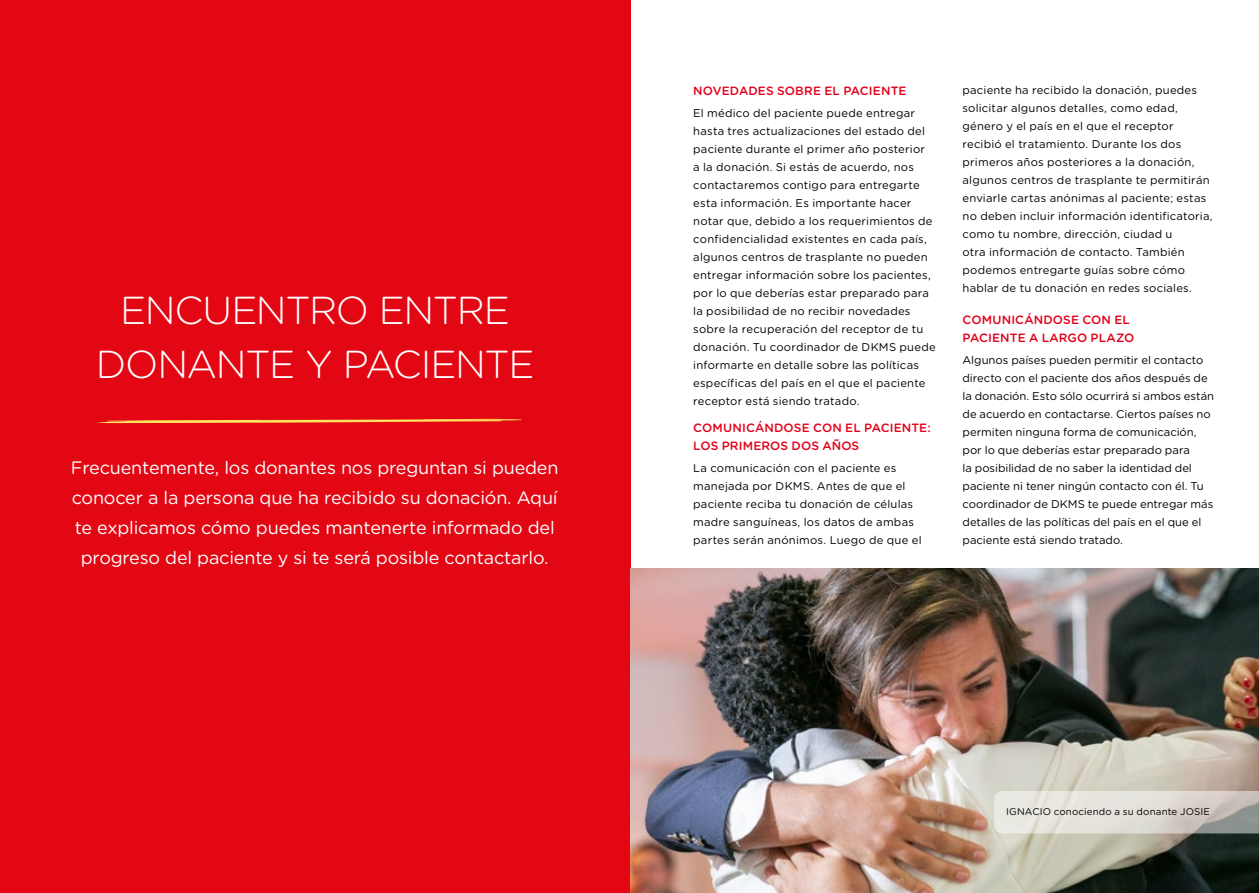
<style>
.page{position:relative;width:1259px;height:893px;background:#fff}
.page>*{position:absolute;margin:0;border:0;box-sizing:border-box;transform-origin:0 0}
.t1{font:300 39px/54px "Gotham Rounded";letter-spacing:-.035em;color:#fff;text-align:center}
.t2{font:18px/30px "Gotham Rounded";letter-spacing:-.01em;color:#fff;text-align:center}
.t3{font:500 12px/18px "Gotham Rounded";letter-spacing:.01em;color:#e2001a}
.t4{font:11.25px/18px "Gotham Rounded";letter-spacing:.015em;color:#000}
.t5{font:9.75px "Gotham Rounded";letter-spacing:.015em;color:#000}
</style>
<div class="page">
<div style="left:0;top:0;width:630px;height:893px;background:#e30613"></div>
<img style="left:630px;top:569px;width:629px;height:324px">
<svg style="left:994px;top:791px;width:265px;height:42px"></svg>
<svg style="left:97px;top:419px;width:425px;height:4px"></svg>
<h1 class="t1" style="left:96px;top:281px;width:440px">ENCUENTRO ENTRE<br>DONANTE Y PACIENTE</h1>
<h2 class="t2" style="left:71px;top:452px;width:489px">Frecuentemente, los donantes nos preguntan si pueden conocer a la persona que ha recibido su donación. Aquí te explicamos cómo puedes mantenerte informado del progreso del paciente y si te será posible contactarlo.</h2>
<p class="t3" style="left:693px;top:81px;width:215px">NOVEDADES SOBRE EL PACIENTE</p>
<p class="t4" style="left:693px;top:103px;width:244px">El médico del paciente puede entregar hasta tres actualizaciones del estado del paciente durante el primer año posterior<br>a la donación. Si estás de acuerdo, nos contactaremos contigo para entregarte esta información. Es importante hacer notar que, debido a los requerimientos de confidencialidad existentes en cada país, algunos centros de trasplante no pueden entregar información sobre los pacientes, por lo que deberías estar preparado para la posibilidad de no recibir novedades sobre la recuperación del receptor de tu donación. Tu coordinador de DKMS puede informarte en detalle sobre las políticas específicas del país en el que el paciente receptor está siendo tratado.</p>
<p class="t3" style="left:693px;top:418px;width:239px">COMUNICÁNDOSE CON EL PACIENTE:<br>LOS PRIMEROS DOS AÑOS</p>
<p class="t4" style="left:693px;top:459px;width:230px">La comunicación con el paciente es manejada por DKMS. Antes de que el paciente reciba tu donación de células madre sanguíneas, los datos de ambas partes serán anónimos. Luego de que el</p>
<p class="t4" style="left:962px;top:81px;width:252px">paciente ha recibido la donación, puedes solicitar algunos detalles, como edad, género y el país en el que el receptor recibió el tratamiento. Durante los dos primeros años posteriores a la donación, algunos centros de trasplante te permitirán enviarle cartas anónimas al paciente; estas no deben incluir información identificatoria, como tu nombre, dirección, ciudad u<br>otra información de contacto. También podemos entregarte guías sobre cómo hablar de tu donación en redes sociales.</p>
<p class="t3" style="left:962px;top:310px;width:173px">COMUNICÁNDOSE CON EL<br>PACIENTE A LARGO PLAZO</p>
<p class="t4" style="left:962px;top:351px;width:253px">Algunos países pueden permitir el contacto directo con el paciente dos años después de la donación. Esto sólo ocurrirá si ambos están de acuerdo en contactarse. Ciertos países no permiten ninguna forma de comunicación, por lo que deberías estar preparado para<br>la posibilidad de no saber la identidad del paciente ni tener ningún contacto con él. Tu coordinador de DKMS te puede entregar más detalles de las políticas del país en el que el paciente está siendo tratado.</p>
<p class="t5" style="left:1006px;top:805px;width:206px">IGNACIO conociendo a su donante JOSIE</p>
</div>
